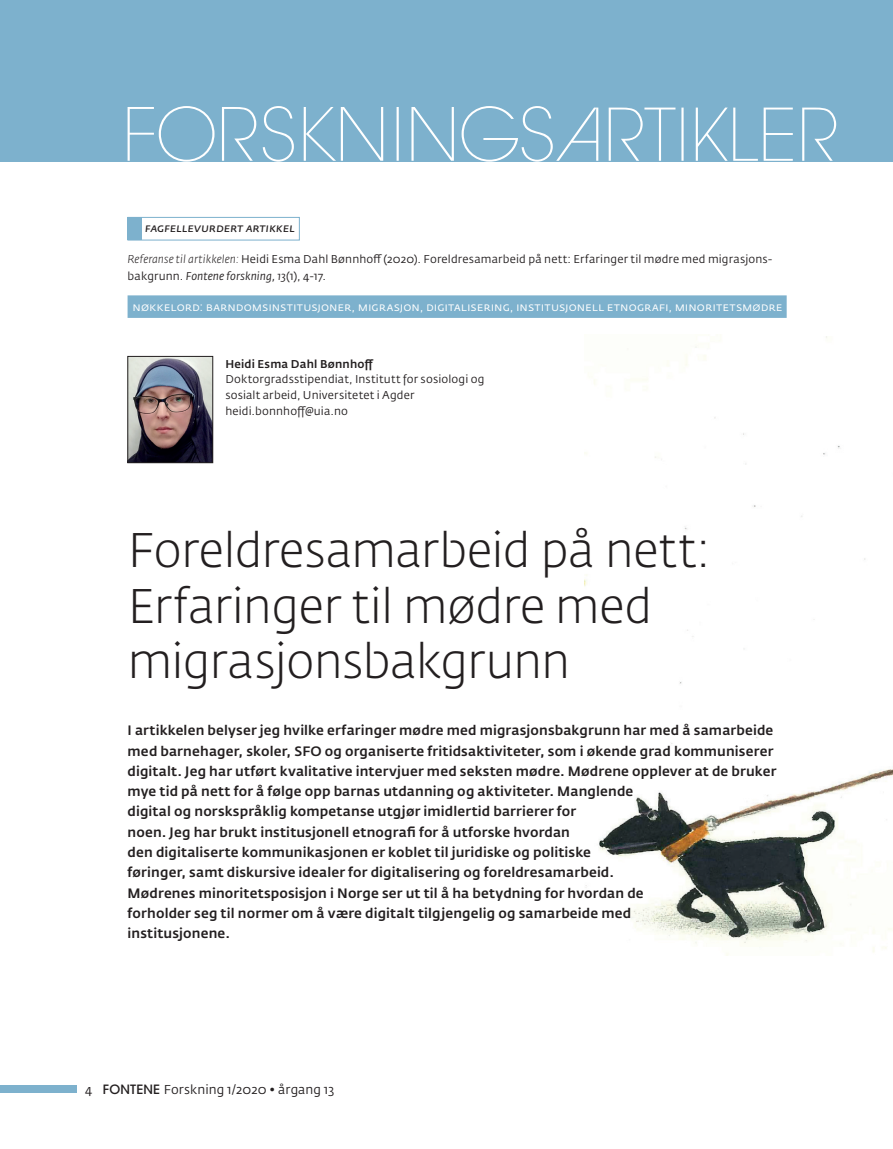
<style>
.page{position:relative;width:893px;height:1149px;background:#fff}
.page>*{position:absolute;margin:0;border:0;box-sizing:border-box;transform-origin:0 0}
.t1{font:300 48px/55.5px "Fedra Sans Std";letter-spacing:-.015em;color:#231f20}
.t2{font:500 13.5px/20.2px "Fedra Sans Std";letter-spacing:.01em;color:#231f20}
.t3{font:12.75px "Fedra Sans Std";letter-spacing:.005em;color:#231f20}
.t4{font:12px "Fedra Sans Std";color:#fff}
.t5{font:italic 600 12px "Fedra Sans Std";letter-spacing:-.005em;color:#231f20}
.t6{font:11.25px/15.8px "Fedra Sans Std";letter-spacing:.015em;color:#231f20}
.t7{font:500 11.25px "Fedra Sans Std";letter-spacing:.02em;color:#231f20}
.s1{font-weight:300;font-style:italic}
.s2{font-style:italic}
.s3{font-family:"ITC Avant Garde Std";font-weight:500}
</style>
<div class="page">
<div style="left:0;top:1085px;width:77px;height:7px;background:#7db1cd"></div>
<img style="left:585px;top:336px;width:308px;height:619px">
<div style="left:0;top:0;width:893px;height:162px;background:#7db1cd"></div>
<svg style="left:128px;top:106px;width:708px;height:56px"></svg>
<div style="left:128px;top:217px;width:172px;height:23px;border:1px solid #7db1cd"></div>
<div style="left:128px;top:217px;width:14px;height:23px;background:#7db1cd"></div>
<img style="left:130px;top:358px;width:81px;height:103px">
<div style="left:128px;top:356px;width:85px;height:107px;border:1px solid #231f20"></div>
<div style="left:128px;top:295px;width:659px;height:23px;background:#7db1cd"></div>
<p class="t5" style="left:145px;top:221px;width:151px">fagfellevurdert artikkel</p>
<p class="t6" style="left:128px;top:251px;width:646px;line-height:16.5px"><span class="s1">Referanse til artikkelen:</span> Heidi Esma Dahl Bønnhoff (2020). Foreldresamarbeid på nett: Erfaringer til mødre med migrasjons&shy;bakgrunn. <span class="s2">Fontene forskning, 13</span>(1), 4-17.</p>
<p class="t4" style="left:133px;top:299px;width:652px">Nøkkelord: Barndomsinstitusjoner, migrasjon, digitalisering, institusjonell etnografi, minoritetsmødre</p>
<p class="t7" style="left:225px;top:356px;width:150px">Heidi Esma Dahl Bønnhoff</p>
<p class="t6" style="left:225px;top:371px;width:261px">Doktorgradsstipendiat, Institutt for sosiologi og sosialt arbeid, Universitetet i Agder heidi.bonnhoff@uia.no</p>
<h1 class="t1" style="left:128px;top:523px;width:584px">Foreldresamarbeid på nett:<br>Erfaringer til mødre med migrasjonsbakgrunn</h1>
<p class="t2" style="left:128px;top:720px;width:650px">I artikkelen belyser jeg hvilke erfaringer mødre med migrasjonsbakgrunn har med å samarbeide med barnehager, skoler, SFO og organiserte fritidsaktiviteter, som i økende grad kommuniserer digitalt. Jeg har utført kvalitative intervjuer med seksten mødre. Mødrene opplever at de bruker mye tid på nett for å følge opp barnas utdanning og aktiviteter. Manglende<br>digital og norskspråklig kompetanse utgjør imidlertid barrierer for<br>noen. Jeg har brukt institusjonell etnografi for å utforske hvordan<br>den digitaliserte kommunikasjonen er koblet til juridiske og politiske<br>føringer, samt diskursive idealer for digitalisering og foreldresamarbeid.<br>Mødrenes minoritetsposisjon i Norge ser ut til å ha betydning for hvordan de<br>forholder seg til normer om å være digitalt tilgjengelig og samarbeide med<br>institusjonene.</p>
<p class="t3" style="left:85px;top:1081px;width:251px">4 <span class="s3">FONTENE</span> Forskning 1/2020 • årgang 13</p>
</div>
